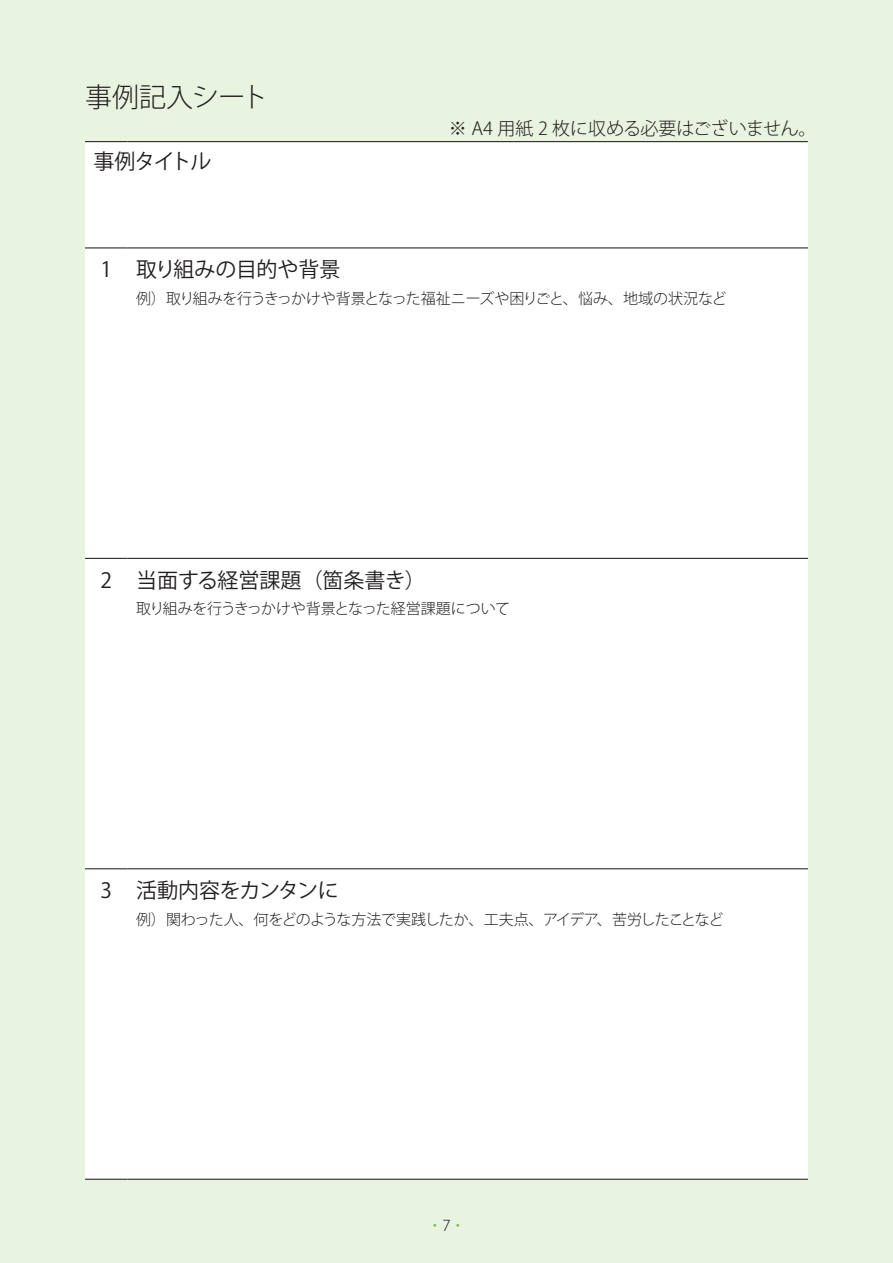
<style>
.page{position:relative;width:893px;height:1263px;background:#e8f3e0}
.page>*{position:absolute;margin:0;border:0;box-sizing:border-box;transform-origin:0 0}
.t1{font:300 27px "Koz Go Pro";letter-spacing:-.015em;color:#231f20}
.t2{font:21px "Koz Go Pro";color:#231f20}
.t3{font:21px "Koz Go Pro";letter-spacing:-.02em;color:#231f20}
.t4{font:300 18px "Koz Go Pro";letter-spacing:-.01em;color:#231f20}
.t5{font:300 15px "Koz Go Pro";letter-spacing:-.03em;color:#231f20}
.t6{font:300 15px "Koz Go Pro";letter-spacing:-.05em;color:#231f20}
.t7{font:300 15px "Koz Go Pro";color:#78c14a}
.s1{color:#231f20}
</style>
<div class="page">
<div style="left:85px;top:142px;width:723px;height:1037px;background:#fff"></div>
<hr style="left:127px;top:248px;width:1px;height:42px;background:#fff">
<hr style="left:85px;top:141px;width:43px;height:1px;background:#231f20">
<hr style="left:128px;top:141px;width:680px;height:1px;background:#231f20">
<hr style="left:85px;top:1179px;width:43px;height:1px;background:#231f20">
<hr style="left:128px;top:1179px;width:680px;height:1px;background:#231f20">
<hr style="left:85px;top:247px;width:43px;height:1px;background:#231f20">
<hr style="left:128px;top:247px;width:680px;height:1px;background:#231f20">
<hr style="left:85px;top:558px;width:43px;height:1px;background:#231f20">
<hr style="left:128px;top:558px;width:680px;height:1px;background:#231f20">
<hr style="left:85px;top:868px;width:43px;height:1px;background:#231f20">
<hr style="left:128px;top:868px;width:680px;height:1px;background:#231f20">
<h1 class="t1" style="left:85px;top:79px;width:185px">事例記入シート</h1>
<h2 class="t3" style="left:94px;top:147px;width:119px">事例タイトル</h2>
<p class="t4" style="left:449px;top:116px;width:369px">※ A4 用紙 2 枚に収める必要はございません。</p>
<h2 class="t2" style="left:101px;top:256px;width:242px">1 取り組みの目的や背景</h2>
<p class="t5" style="left:136px;top:288px;width:592px">例）取り組みを行うきっかけや背景となった福祉ニーズや困りごと、悩み、地域の状況など</p>
<h2 class="t2" style="left:101px;top:566px;width:327px">2 当面する経営課題（箇条書き）</h2>
<p class="t5" style="left:136px;top:599px;width:376px">取り組みを行うきっかけや背景となった経営課題について</p>
<h2 class="t3" style="left:101px;top:877px;width:240px">3 活動内容をカンタンに</h2>
<p class="t6" style="left:136px;top:909px;width:589px">例）関わった人、何をどのような方法で実践したか、工夫点、アイデア、苦労したことなど</p>
<p class="t7" style="left:427px;top:1216px;width:40px">・<span class="s1">7</span>・</p>
</div>
